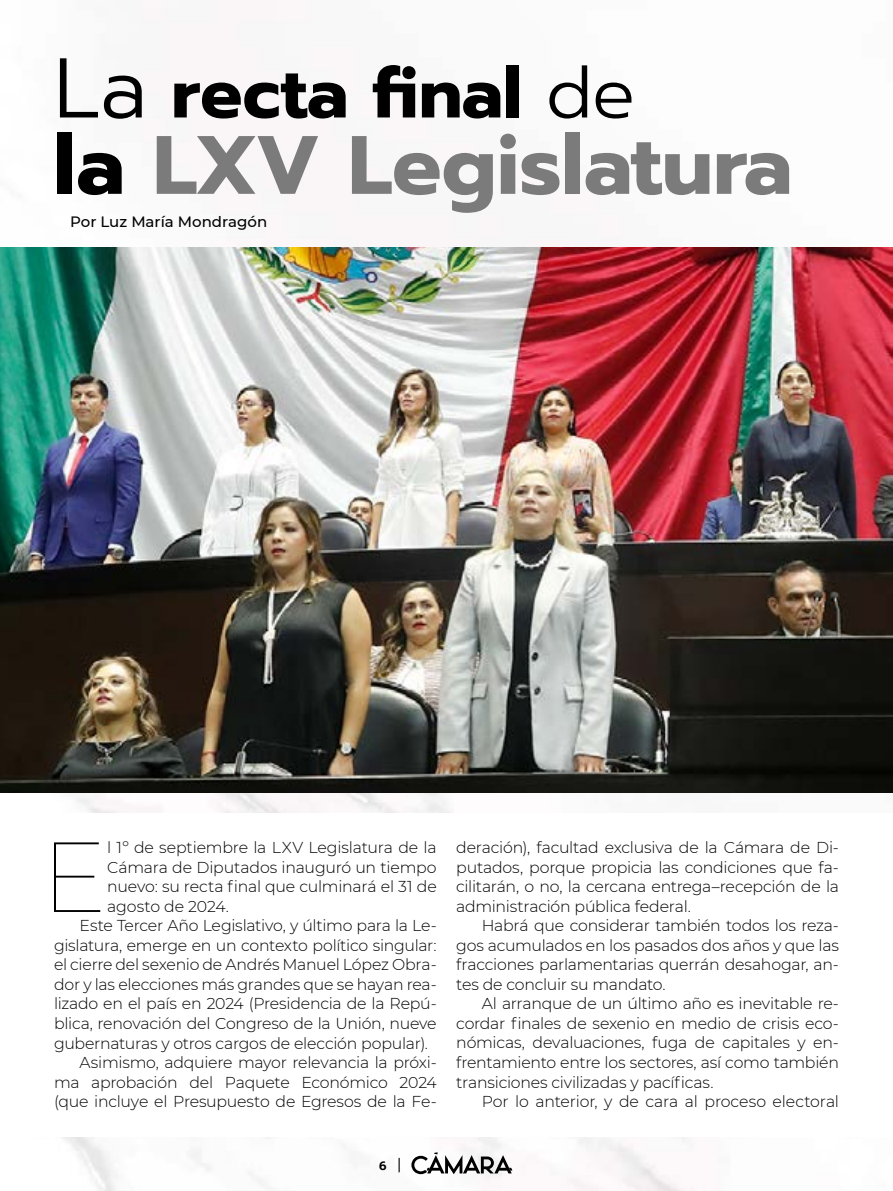
<style>
.page{position:relative;width:893px;height:1191px;background:#fff}
.page>*{position:absolute;margin:0;border:0;box-sizing:border-box;transform-origin:0 0}
.t1{font:100 99.3px "Montserrat";color:#000}
.t2{font:700 82.65px "Prompt";color:#7c7b7b}
.t3{font:700 70.5px "Prompt";color:#000}
.t4{font:300 15.75px/19.5px "Montserrat";letter-spacing:-.015em;color:#000;text-align:justify}
.t5{font:500 15px "Montserrat";color:#000}
.t6{font:600 12px "Prompt";color:#000}
.s1{font-weight:300;font-size:84.6px}
.s2{font-weight:300}
.s3{color:#000}
</style>
<div class="page">
<img style="left:0;top:247px;width:893px;height:944px">
<img style="left:0;top:248px;width:893px;height:544px">
<div style="left:0;top:813px;width:893px;height:323px;background:#fff"></div>
<svg style="left:411px;top:1152px;width:101px;height:22px"></svg>
<svg style="left:399px;top:1157px;width:1px;height:15px"></svg>
<h3 class="t3" style="left:54px;top:40px;width:582px"><span class="s1">La</span> recta final <span class="s2">de</span></h3>
<h2 class="t2" style="left:54px;top:103px;width:740px"><span class="s3">la</span> LXV Legislatura</h2>
<p class="t5" style="left:70px;top:211px;width:199px">Por Luz María Mondragón</p>
<h1 class="t1" style="left:41px;top:810px;width:68px">E</h1>
<p class="t4" style="left:107px;top:837px;width:331px">l 1º de septiembre la LXV Legislatura de la</p>
<p class="t4" style="left:107px;top:857px;width:331px">Cámara de Diputados inauguró un tiempo</p>
<p class="t4" style="left:107px;top:876px;width:331px">nuevo: su recta final que culminará el 31 de</p>
<p class="t4" style="left:107px;top:896px;width:123px">agosto de 2024.</p>
<p class="t4" style="left:80px;top:915px;width:359px">Este Tercer Año Legislativo, y último para la Le-</p>
<p class="t4" style="left:54px;top:935px;width:384px">gislatura, emerge en un contexto político singular:</p>
<p class="t4" style="left:54px;top:954px;width:384px">el cierre del sexenio de Andrés Manuel López Obra-</p>
<p class="t4" style="left:54px;top:974px;width:384px">dor y las elecciones más grandes que se hayan rea-</p>
<p class="t4" style="left:54px;top:993px;width:384px">lizado en el país en 2024 (Presidencia de la Repú-</p>
<p class="t4" style="left:54px;top:1013px;width:384px">blica, renovación del Congreso de la Unión, nueve</p>
<p class="t4" style="left:54px;top:1032px;width:376px">gubernaturas y otros cargos de elección popular).</p>
<p class="t4" style="left:80px;top:1052px;width:359px">Asimismo, adquiere mayor relevancia la próxi-</p>
<p class="t4" style="left:54px;top:1071px;width:384px">ma aprobación del Paquete Económico 2024</p>
<p class="t4" style="left:54px;top:1091px;width:384px">(que incluye el Presupuesto de Egresos de la Fe-</p>
<p class="t4" style="left:456px;top:837px;width:384px">deración), facultad exclusiva de la Cámara de Di&shy;putados, porque propicia las condiciones que fa&shy;cilitarán, o no, la cercana entrega–recepción de la administración pública federal.</p>
<p class="t4" style="left:456px;top:915px;width:384px;text-indent:26px">Habrá que considerar también todos los reza&shy;gos acumulados en los pasados dos años y que las fracciones parlamentarias querrán desahogar, an&shy;tes de concluir su mandato.</p>
<p class="t4" style="left:456px;top:993px;width:384px;text-indent:26px">Al arranque de un último año es inevitable re&shy;cordar finales de sexenio en medio de crisis eco&shy;nómicas, devaluaciones, fuga de capitales y en&shy;frentamiento entre los sectores, así como también transiciones civilizadas y pacíficas.</p>
<p class="t4" style="left:482px;top:1091px;width:359px">Por lo anterior, y de cara al proceso electoral</p>
<p class="t6" style="left:379px;top:1157px;width:9px">6</p>
</div>
